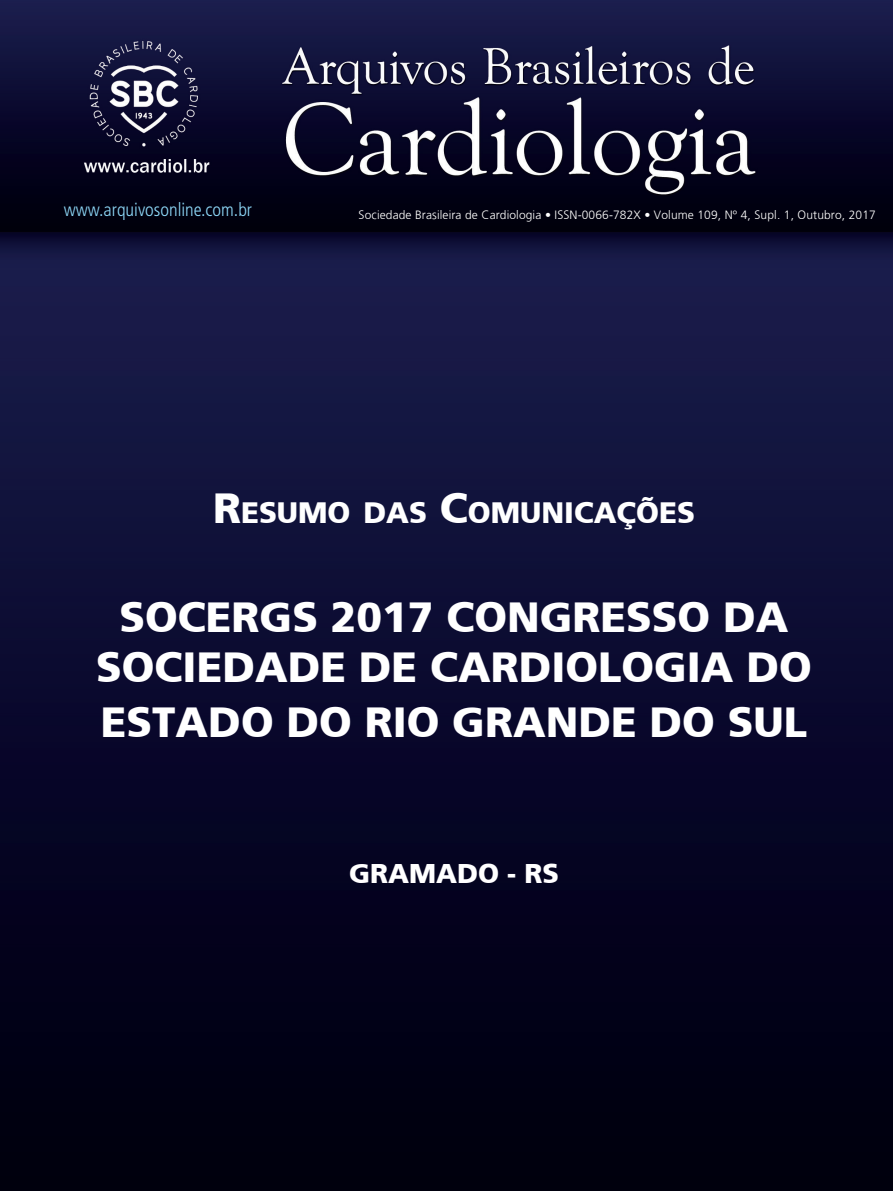
<style>
.page{position:relative;width:893px;height:1191px;background:#fff}
.page>*{position:absolute;margin:0;border:0;box-sizing:border-box;transform-origin:0 0}
._02__Título{font:900 42px "Frutiger";color:#fff}
._01__Nome_Resumo_das{font:900 29.4px "Frutiger";color:#fff}
._03__Cidade_-_Estado{font:900 27px "Frutiger";color:#fff}
.t1{font:300 condensed 18.6px "Frutiger";color:#8dd7f7}
._00__Volume-N-Ano{font:300 12px "Frutiger";letter-spacing:.01em;color:#fff}
.s1{font-size:42px}
</style>
<div class="page">
<img style="left:0;top:0;width:893px;height:1191px">
<p class="t1" style="left:64px;top:199px;width:190px">www.arquivosonline.com.br</p>
<p class="_00__Volume-N-Ano" style="left:359px;top:208px;width:519px">Sociedade Brasileira de Cardiologia • ISSN-0066-782X • Volume 109, Nº 4, Supl. 1, Outubro, 2017</p>
<p class="_01__Nome_Resumo_das" style="left:213px;top:494px;width:483px"><span class="s1">R</span>ESUMO DAS <span class="s1">C</span>OMUNICAÇÕES</p>
<p class="_02__Título" style="left:120px;top:592px;width:509px">SOCERGS 2017 CONGRESSO</p>
<p class="_02__Título" style="left:723px;top:592px;width:33px">DA</p>
<p class="_02__Título" style="left:96px;top:642px;width:114px">SOCIEDADE</p>
<p class="_02__Título" style="left:359px;top:642px;width:186px">DE CARDIO</p>
<p class="_02__Título" style="left:598px;top:642px;width:180px">LOGIA DO</p>
<p class="_02__Título" style="left:101px;top:697px;width:108px">ESTADO</p>
<p class="_02__Título" style="left:287px;top:697px;width:258px">DO RIO GRANDE</p>
<p class="_02__Título" style="left:650px;top:697px;width:159px">DO SUL</p>
<p class="_03__Cidade_-_Estado" style="left:349px;top:857px;width:62px">GRAMADO</p>
<p class="_03__Cidade_-_Estado" style="left:507px;top:857px;width:51px">- RS</p>
</div>
